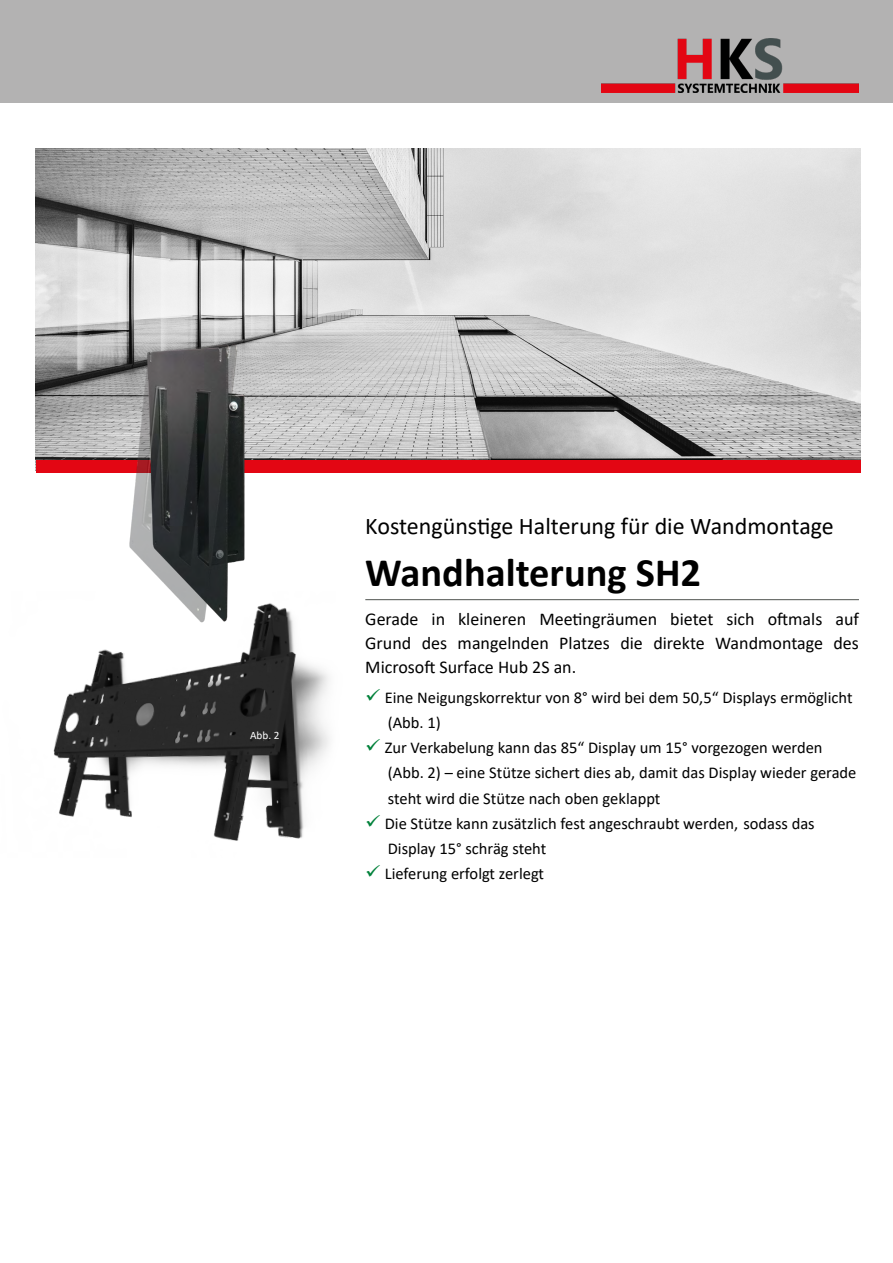
<style>
.page{position:relative;width:893px;height:1263px;background:#fff}
.page>*{position:absolute;margin:0;border:0;box-sizing:border-box;transform-origin:0 0}
.t1{font:700 40.5px "Calibri";color:#000}
.t2{font:24px "Calibri";color:#000}
.t3{font:18px/24px "Calibri";color:#000;text-align:justify}
.t4{font:16.5px/25.2px "Calibri";color:#000}
.t5{font:11.25px "Calibri";color:#fff}
.s1{color:#00813a}
</style>
<div class="page">
<div style="left:0;top:0;width:893px;height:102px;background:#b3b2b2"></div>
<svg style="left:847px;top:92px;width:12px;height:1px"></svg>
<img style="left:36px;top:149px;width:825px;height:311px">
<hr style="left:365px;top:599px;width:494px;height:1px;background:#4f5350">
<img style="left:53px;top:603px;width:276px;height:238px">
<img style="left:602px;top:39px;width:257px;height:53px">
<div style="left:36px;top:460px;width:825px;height:13px;background:#e30613"></div>
<img style="left:114px;top:343px;width:144px;height:281px">
<p class="t5" style="left:250px;top:728px;width:31px">Abb. 2</p>
<h2 class="t2" style="left:365px;top:509px;width:470px">Kostengünstige Halterung für die Wandmontage</h2>
<h1 class="t1" style="left:365px;top:544px;width:337px">Wandhalterung SH2</h1>
<p class="t3" style="left:365px;top:607px;width:495px">Gerade in kleineren Meetingräumen bietet sich oftmals auf Grund des mangelnden Platzes die direkte Wandmontage des Microsoft Surface Hub 2S an.</p>
<p class="t4" style="left:388px;top:684px;width:466px;text-indent:-22px"><span class="s1">✓</span> Eine Neigungskorrektur von 8° wird bei dem 50,5“ Displays ermöglicht (Abb. 1)</p>
<p class="t4" style="left:388px;top:735px;width:470px;text-indent:-23px"><span class="s1">✓</span> Zur Verkabelung kann das 85“ Display um 15° vorgezogen werden (Abb. 2) – eine Stütze sichert dies ab, damit das Display wieder gerade steht wird die Stütze nach oben geklappt</p>
<p class="t4" style="left:388px;top:810px;width:428px;text-indent:-23px"><span class="s1">✓</span> Die Stütze kann zusätzlich fest angeschraubt werden, sodass das<br>Display 15° schräg steht</p>
<p class="t4" style="left:365px;top:861px;width:180px"><span class="s1">✓</span> Lieferung erfolgt zerlegt</p>
</div>
